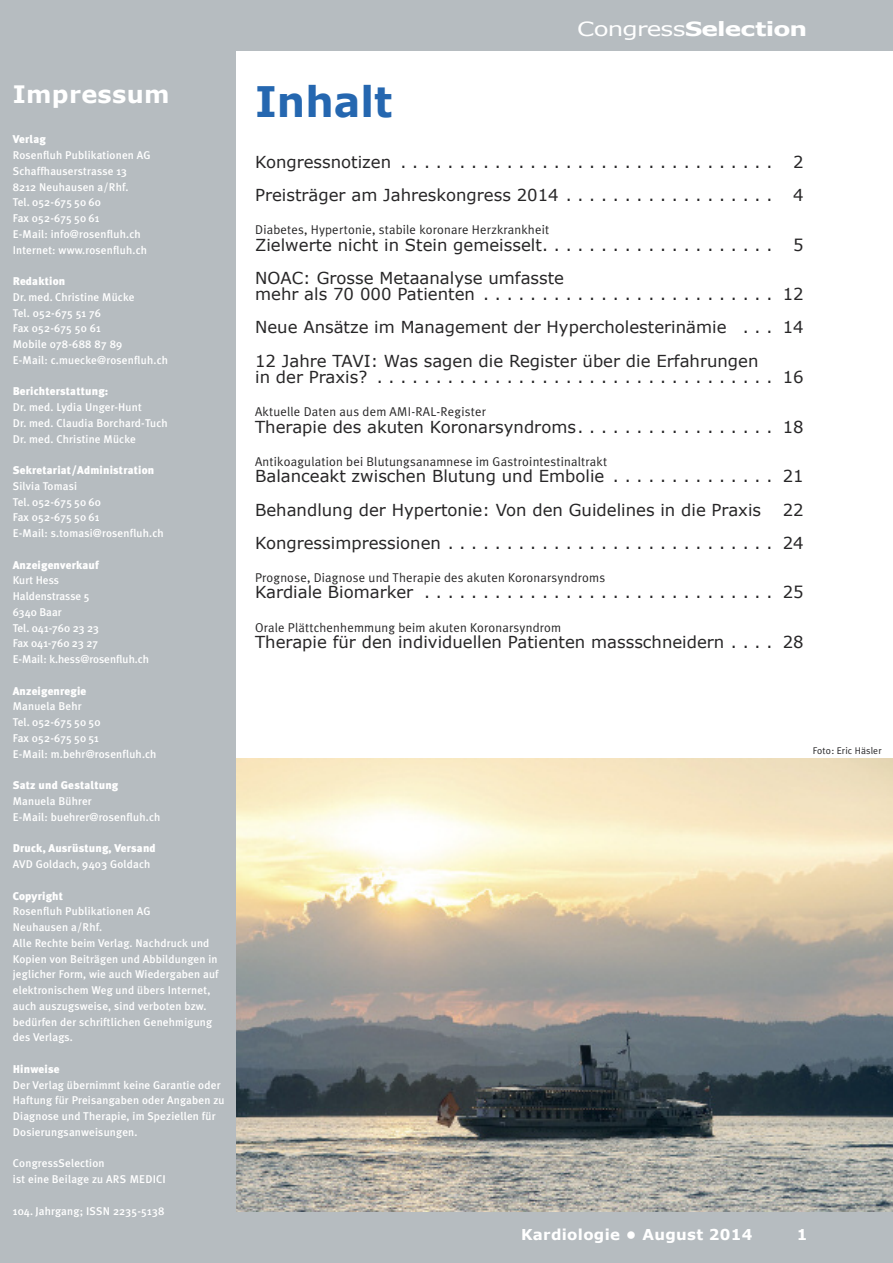
<style>
.page{position:relative;width:893px;height:1263px;background:#fff}
.page>*{position:absolute;margin:0;border:0;box-sizing:border-box;transform-origin:0 0}
.t1{font:700 42px "Verdana";color:#2567b0;scale:.95 1}
.t2{font:700 24px "Verdana";letter-spacing:.015em;color:#fff}
.t3{font:700 19.5px "Verdana";letter-spacing:-.035em;color:#fff;scale:1.28 1}
.t4{font:16.5px/33.2px "Verdana";color:#272627}
.t5{font:700 15px "Verdana";letter-spacing:.02em;color:#fff}
.t6{font:12.75px "Meta Plus Normal";letter-spacing:.015em;color:#272627}
.t7{font:500 11.25px/15.8px "Meta Plus";letter-spacing:.015em;color:#fff}
.t8{font:900 11.25px "Meta Plus";letter-spacing:.015em;color:#fff}
.t9{font:9.75px "Meta Plus Normal";letter-spacing:.015em;color:#272627}
.s1{font-weight:400}
</style>
<div class="page">
<img style="left:236px;top:759px;width:657px;height:453px">
<div style="left:0;top:35px;width:236px;height:1199px;background:#b6bcc0"></div>
<div style="left:0;top:0;width:893px;height:51px;background:#b6bcc0"></div>
<div style="left:0;top:1212px;width:893px;height:51px;background:#b6bcc0"></div>
<h2 class="t2" style="left:13px;top:79px;width:158px">Impressum</h2>
<p class="t8" style="left:13px;top:133px;width:35px">Verlag</p>
<p class="t7" style="left:13px;top:147px;width:139px">Rosenfluh Publikationen AG<br>Schaffhauserstrasse 13<br>8212 Neuhausen a/Rhf.<br>Tel. 052-675 50 60<br>Fax 052-675 50 61<br>E-Mail: info@rosenfluh.ch<br>Internet: www.rosenfluh.ch</p>
<p class="t8" style="left:13px;top:275px;width:54px">Redaktion</p>
<p class="t7" style="left:13px;top:289px;width:157px">Dr. med. Christine Mücke<br>Tel. 052-675 51 76<br>Fax 052-675 50 61<br>Mobile 078-688 87 89<br>E-Mail: c.muecke@rosenfluh.ch</p>
<p class="t8" style="left:13px;top:385px;width:97px">Berichterstattung:</p>
<p class="t7" style="left:13px;top:399px;width:157px">Dr. med. Lydia Unger-Hunt<br>Dr. med. Claudia Borchard-Tuch<br>Dr. med. Christine Mücke</p>
<p class="t8" style="left:13px;top:464px;width:143px">Sekretariat/Administration</p>
<p class="t7" style="left:13px;top:478px;width:153px">Silvia Tomasi<br>Tel. 052-675 50 60<br>Fax 052-675 50 61<br>E-Mail: s.tomasi@rosenfluh.ch</p>
<p class="t8" style="left:13px;top:558px;width:88px">Anzeigenverkauf</p>
<p class="t7" style="left:13px;top:573px;width:138px">Kurt Hess<br>Haldenstrasse 5<br>6340 Baar<br>Tel. 041-760 23 23<br>Fax 041-760 23 27<br>E-Mail: k.hess@rosenfluh.ch</p>
<p class="t8" style="left:13px;top:684px;width:75px">Anzeigenregie</p>
<p class="t7" style="left:13px;top:699px;width:145px">Manuela Behr<br>Tel. 052-675 50 50<br>Fax 052-675 50 51<br>E-Mail: m.behr@rosenfluh.ch</p>
<p class="t8" style="left:13px;top:779px;width:107px">Satz und Gestaltung</p>
<p class="t7" style="left:13px;top:793px;width:149px">Manuela Bührer<br>E-Mail: buehrer@rosenfluh.ch</p>
<p class="t8" style="left:13px;top:842px;width:145px">Druck, Ausrüstung, Versand</p>
<p class="t7" style="left:13px;top:856px;width:139px">AVD Goldach, 9403 Goldach</p>
<p class="t8" style="left:13px;top:889px;width:52px">Copyright</p>
<p class="t7" style="left:13px;top:903px;width:207px">Rosenfluh Publikationen AG<br>Neuhausen a/Rhf.<br>Alle Rechte beim Verlag. Nachdruck und Kopien von Beiträgen und Abbildungen in jeglicher Form, wie auch Wiedergaben auf elektronischem Weg und übers Internet, auch auszugsweise, sind verboten bzw. bedürfen der schriftlichen Genehmigung des Verlags.</p>
<p class="t8" style="left:13px;top:1062px;width:48px">Hinweise</p>
<p class="t7" style="left:13px;top:1077px;width:213px">Der Verlag übernimmt keine Garantie oder Haftung für Preisangaben oder Angaben zu Diagnose und Therapie, im Speziellen für Dosierungsanweisungen.</p>
<p class="t7" style="left:13px;top:1155px;width:154px">CongressSelection<br>ist eine Beilage zu ARS MEDICI</p>
<p class="t7" style="left:13px;top:1203px;width:153px">104. Jahrgang; ISSN 2235-5138</p>
<h1 class="t1" style="left:255px;top:75px;width:146px">Inhalt</h1>
<h3 class="t3" style="left:577px;top:17px;width:181px"><span class="s1">Congress</span>Selection</h3>
<h3 class="t4" style="left:255px;top:145px;width:519px">Kongressnotizen . . . . . . . . . . . . . . . . . . . . . . . . . . . . . . . .</h3>
<h3 class="t4" style="left:793px;top:145px;width:12px">2</h3>
<h3 class="t4" style="left:255px;top:178px;width:519px">Preisträger am Jahreskongress 2014 . . . . . . . . . . . . . . . . . .</h3>
<h3 class="t4" style="left:793px;top:178px;width:12px">4</h3>
<p class="t6" style="left:255px;top:222px;width:296px">Diabetes, Hypertonie, stabile koronare Herzkrankheit</p>
<h3 class="t4" style="left:255px;top:227px;width:519px">Zielwerte nicht in Stein gemeisselt. . . . . . . . . . . . . . . . . . . .</h3>
<h3 class="t4" style="left:793px;top:227px;width:12px">5</h3>
<h3 class="t4" style="left:255px;top:269px;width:550px;line-height:16.5px">NOAC: Grosse Metaanalyse umfasste<br>mehr als 70 000 Patienten . . . . . . . . . . . . . . . . . . . . . . . . . 12</h3>
<h3 class="t4" style="left:255px;top:310px;width:550px">Neue Ansätze im Management der Hypercholesterinämie . . . 14<br>12 Jahre TAVI: Was sagen die Register über die Erfahrungen</h3>
<h3 class="t4" style="left:255px;top:360px;width:550px">in der Praxis? . . . . . . . . . . . . . . . . . . . . . . . . . . . . . . . . . . 16</h3>
<p class="t6" style="left:255px;top:404px;width:232px">Aktuelle Daten aus dem AMI-RAL-Register</p>
<h3 class="t4" style="left:255px;top:410px;width:550px">Therapie des akuten Koronarsyndroms. . . . . . . . . . . . . . . . . 18</h3>
<p class="t6" style="left:255px;top:454px;width:353px">Antikoagulation bei Blutungsanamnese im Gastrointestinaltrakt</p>
<h3 class="t4" style="left:255px;top:459px;width:550px">Balanceakt zwischen Blutung und Embolie . . . . . . . . . . . . . . 21<br>Behandlung der Hypertonie: Von den Guidelines in die Praxis</h3>
<h3 class="t4" style="left:255px;top:492px;width:550px;text-align:right">22<br>Kongressimpressionen . . . . . . . . . . . . . . . . . . . . . . . . . . . . 24</h3>
<p class="t6" style="left:255px;top:570px;width:352px">Prognose, Diagnose und Therapie des akuten Koronarsyndroms</p>
<h3 class="t4" style="left:255px;top:575px;width:550px">Kardiale Biomarker . . . . . . . . . . . . . . . . . . . . . . . . . . . . . . 25</h3>
<p class="t6" style="left:255px;top:620px;width:308px">Orale Plättchenhemmung beim akuten Koronarsyndrom</p>
<h3 class="t4" style="left:255px;top:625px;width:550px">Therapie für den individuellen Patienten massschneidern . . . . 28</h3>
<p class="t9" style="left:813px;top:745px;width:70px">Foto: Eric Häsler</p>
<h3 class="t5" style="left:521px;top:1225px;width:233px">Kardiologie • August 2014</h3>
<h3 class="t5" style="left:797px;top:1225px;width:12px">1</h3>
</div>
